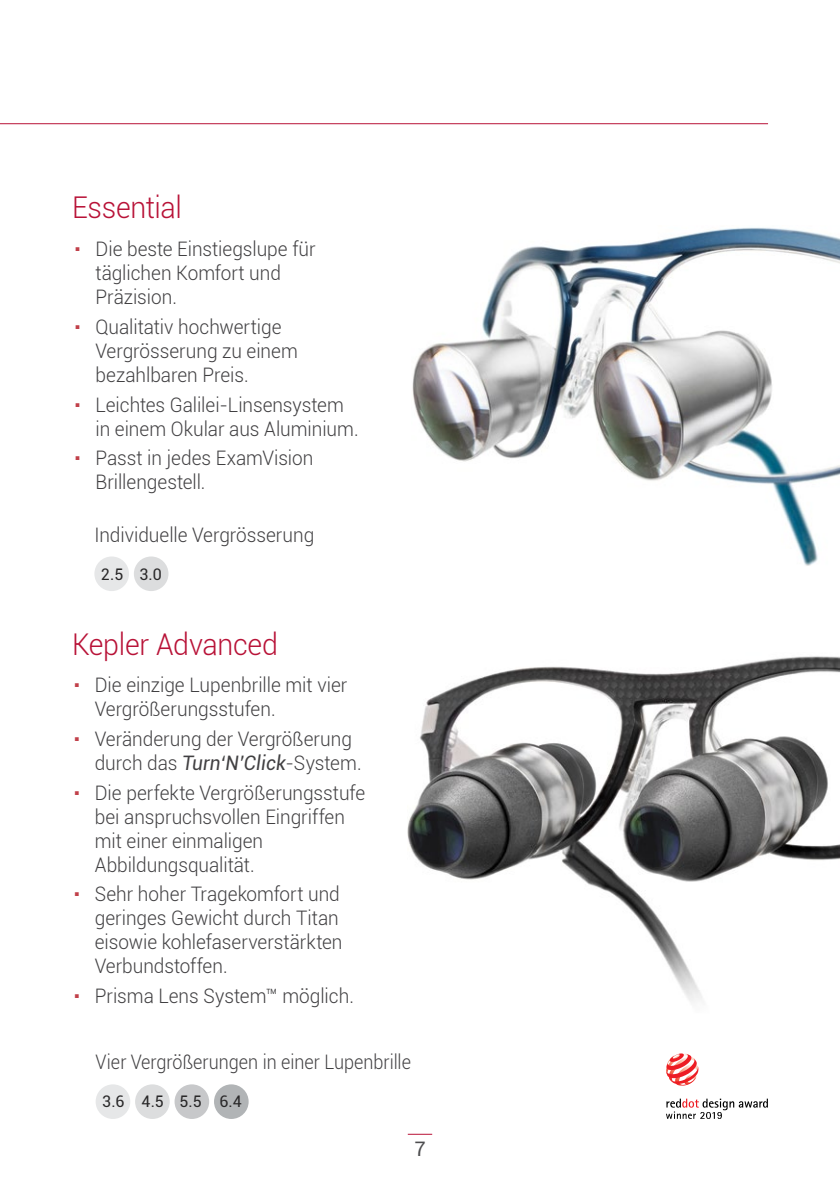
<style>
.page{position:relative;width:840px;height:1191px;background:#fff}
.page>*{position:absolute;margin:0;border:0;box-sizing:border-box;transform-origin:0 0}
.t1{font:300 30px "Roboto";letter-spacing:-.01em;color:#b81237;scale:.95 1}
.t2{font:300 20px/24px "Roboto";color:#414042;scale:.95 1}
.t3{font:300 20px "Roboto";color:#414042;scale:.9 1}
.t4{font:20px "Roboto";color:#4d4d4f}
.t5{font:16px "Roboto";color:#292829}
.s1{font-weight:400;font-style:italic}
</style>
<div class="page">
<svg style="left:407px;top:1134px;width:25px;height:1px"></svg>
<hr style="left:0;top:123px;width:767px;height:1px;background:#b81237">
<div style="left:94px;top:556px;width:35px;height:35px;background:#e6e7e8;border-radius:50%"></div>
<div style="left:134px;top:556px;width:34px;height:35px;background:#dcddde;border-radius:50%"></div>
<div style="left:96px;top:1084px;width:34px;height:35px;background:#e6e7e8;border-radius:50%"></div>
<div style="left:135px;top:1084px;width:35px;height:35px;background:#dcddde;border-radius:50%"></div>
<div style="left:174px;top:1084px;width:35px;height:35px;background:#c7c8ca;border-radius:50%"></div>
<div style="left:214px;top:1084px;width:34px;height:35px;background:#b1b4b6;border-radius:50%"></div>
<svg style="left:666px;top:1053px;width:32px;height:32px"></svg>
<svg style="left:666px;top:1098px;width:101px;height:21px"></svg>
<img style="left:412px;top:227px;width:427px;height:339px">
<img style="left:407px;top:656px;width:432px;height:346px">
<h1 class="t1" style="left:72px;top:187px;width:117px">Essential</h1>
<p class="t2" style="left:95px;top:236px;width:233px;text-indent:-23px"><sup>.</sup> Die beste Einstiegslupe für täglichen Komfort und<br>Präzision.</p>
<p class="t2" style="left:95px;top:314px;width:214px;text-indent:-23px"><sup>.</sup> Qualitativ hochwertige<br>Vergrösserung zu einem bezahlbaren Preis.</p>
<p class="t2" style="left:95px;top:392px;width:278px;text-indent:-23px"><sup>.</sup> Leichtes Galilei-Linsensystem in einem Okular aus Aluminium.</p>
<p class="t2" style="left:95px;top:445px;width:231px;text-indent:-23px"><sup>.</sup> Passt in jedes ExamVision<br>Brillengestell.</p>
<p class="t2" style="left:94px;top:522px;width:233px">Individuelle Vergrösserung</p>
<p class="t5" style="left:101px;top:562px;width:62px">2.5 3.0</p>
<h1 class="t1" style="left:72px;top:623px;width:218px">Kepler Advanced</h1>
<p class="t2" style="left:95px;top:672px;width:267px;text-indent:-23px"><sup>.</sup> Die einzige Lupenbrille mit vier<br>Vergrößerungsstufen.</p>
<p class="t2" style="left:95px;top:726px;width:282px;text-indent:-23px"><sup>.</sup> Veränderung der Vergrößerung durch das <span class="s1">Turn‘N’Click</span>-System.</p>
<p class="t2" style="left:95px;top:779px;width:286px;text-indent:-23px"><sup>.</sup> Die perfekte Vergrößerungsstufe bei anspruchsvollen Eingriffen mit einer einmaligen<br>Abbildungsqualität.</p>
<p class="t2" style="left:95px;top:881px;width:262px;text-indent:-23px"><sup>.</sup> Sehr hoher Tragekomfort und geringes Gewicht durch Titan eisowie kohlefaserverstärkten<br>Verbundstoffen.</p>
<p class="t2" style="left:72px;top:983px;width:298px"><sup>.</sup> Prisma Lens System™ möglich.</p>
<p class="t3" style="left:96px;top:1048px;width:352px">Vier Vergrößerungen in einer Lupenbrille</p>
<p class="t5" style="left:102px;top:1090px;width:141px">3.6 4.5 5.5 6.4</p>
<p class="t4" style="left:414px;top:1135px;width:13px">7</p>
</div>
